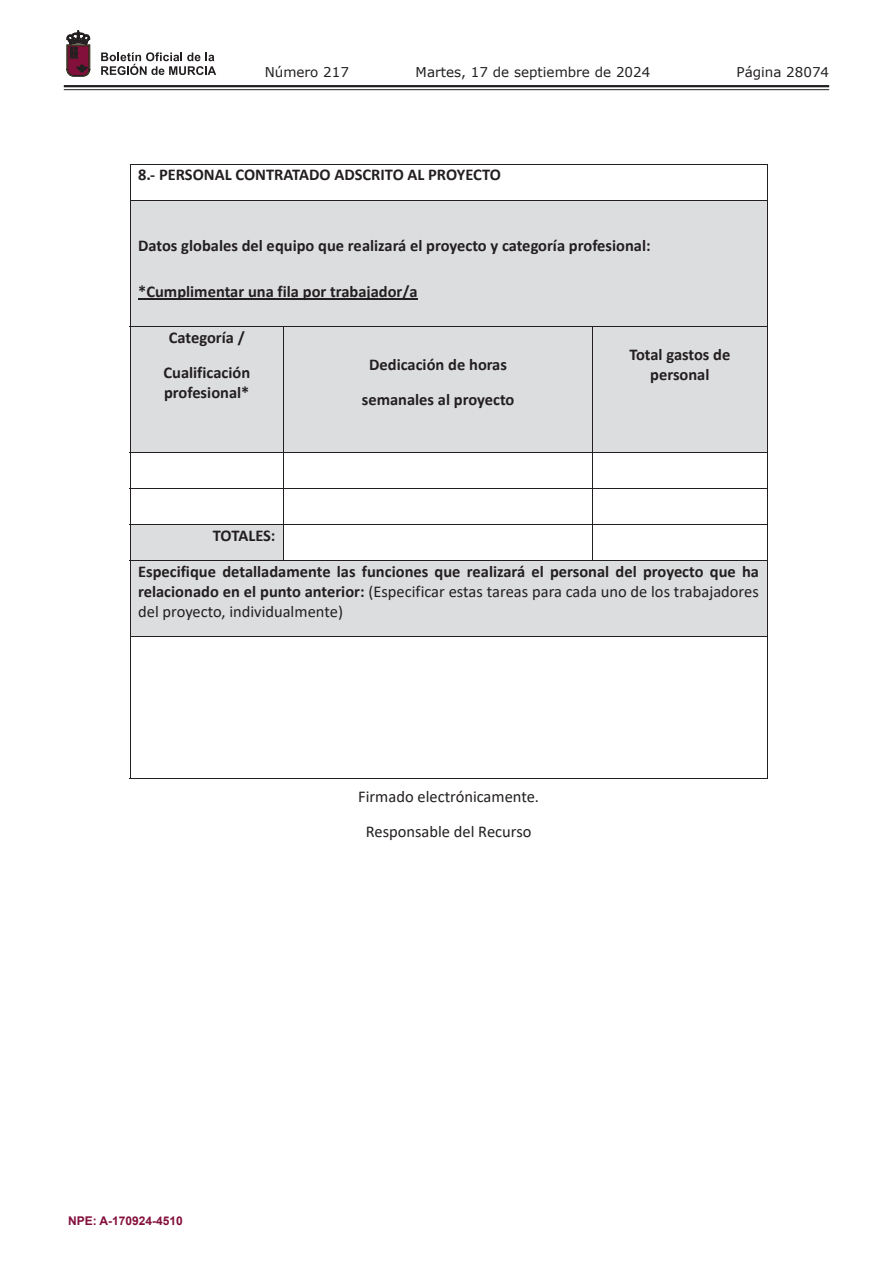
<style>
.page{position:relative;width:893px;height:1263px;background:#fff}
.page>*{position:absolute;margin:0;border:0;box-sizing:border-box;transform-origin:0 0}
.t1{font:700 16.5px/35.1px "Calibri";color:#231f20;text-align:center}
.t2{font:16.5px/20.1px "Calibri";color:#231f20}
.t3{font:13.5px "Verdana";color:#231f20}
.t4{font:700 12px "Arial";color:#830f3b}
.s1{font-weight:700}
</style>
<div class="page">
<hr style="left:64px;top:85px;width:765px;height:2px;background:#231f20">
<hr style="left:64px;top:89px;width:765px;height:1px;background:#231f20">
<svg style="left:101px;top:52px;width:115px;height:23px"></svg>
<svg style="left:67px;top:31px;width:23px;height:45px"></svg>
<hr style="left:130px;top:164px;width:638px;height:1px;background:#231f20">
<hr style="left:130px;top:165px;width:1px;height:35px;background:#231f20">
<hr style="left:767px;top:165px;width:1px;height:35px;background:#231f20">
<div style="left:130px;top:201px;width:637px;height:125px;background:#dcdddf"></div>
<hr style="left:138px;top:298px;width:279px;height:2px;background:#231f20">
<hr style="left:130px;top:200px;width:638px;height:1px;background:#231f20">
<hr style="left:130px;top:201px;width:1px;height:125px;background:#231f20">
<hr style="left:767px;top:201px;width:1px;height:125px;background:#231f20">
<div style="left:130px;top:327px;width:153px;height:125px;background:#dcdddf"></div>
<div style="left:284px;top:327px;width:308px;height:125px;background:#dcdddf"></div>
<div style="left:593px;top:327px;width:174px;height:125px;background:#dcdddf"></div>
<hr style="left:130px;top:326px;width:463px;height:1px;background:#231f20">
<hr style="left:593px;top:326px;width:174px;height:1px;background:#231f20">
<hr style="left:130px;top:327px;width:1px;height:125px;background:#231f20">
<hr style="left:283px;top:327px;width:1px;height:125px;background:#231f20">
<hr style="left:592px;top:327px;width:1px;height:125px;background:#231f20">
<hr style="left:767px;top:327px;width:1px;height:125px;background:#231f20">
<hr style="left:130px;top:452px;width:463px;height:1px;background:#231f20">
<hr style="left:593px;top:452px;width:174px;height:1px;background:#231f20">
<hr style="left:130px;top:453px;width:1px;height:35px;background:#231f20">
<hr style="left:283px;top:453px;width:1px;height:35px;background:#231f20">
<hr style="left:592px;top:453px;width:1px;height:35px;background:#231f20">
<hr style="left:767px;top:453px;width:1px;height:35px;background:#231f20">
<hr style="left:130px;top:488px;width:463px;height:1px;background:#231f20">
<hr style="left:593px;top:488px;width:174px;height:1px;background:#231f20">
<hr style="left:130px;top:489px;width:1px;height:35px;background:#231f20">
<hr style="left:283px;top:489px;width:1px;height:35px;background:#231f20">
<hr style="left:592px;top:489px;width:1px;height:35px;background:#231f20">
<hr style="left:767px;top:489px;width:1px;height:35px;background:#231f20">
<div style="left:130px;top:525px;width:153px;height:35px;background:#dcdddf"></div>
<hr style="left:130px;top:524px;width:463px;height:1px;background:#231f20">
<hr style="left:593px;top:524px;width:174px;height:1px;background:#231f20">
<hr style="left:130px;top:525px;width:1px;height:35px;background:#231f20">
<hr style="left:283px;top:525px;width:1px;height:35px;background:#231f20">
<hr style="left:592px;top:525px;width:1px;height:35px;background:#231f20">
<hr style="left:767px;top:525px;width:1px;height:35px;background:#231f20">
<div style="left:130px;top:561px;width:637px;height:75px;background:#dcdddf"></div>
<hr style="left:130px;top:560px;width:463px;height:1px;background:#231f20">
<hr style="left:593px;top:560px;width:174px;height:1px;background:#231f20">
<hr style="left:130px;top:561px;width:1px;height:75px;background:#231f20">
<hr style="left:767px;top:561px;width:1px;height:75px;background:#231f20">
<hr style="left:130px;top:636px;width:638px;height:1px;background:#231f20">
<hr style="left:130px;top:637px;width:1px;height:141px;background:#231f20">
<hr style="left:130px;top:778px;width:637px;height:1px;background:#231f20">
<hr style="left:767px;top:637px;width:1px;height:141px;background:#231f20">
<p class="t3" style="left:265px;top:62px;width:86px">Número 217</p>
<p class="t3" style="left:416px;top:62px;width:236px">Martes, 17 de septiembre de 2024</p>
<p class="t3" style="left:736px;top:62px;width:94px">Página 28074</p>
<p class="t1" style="left:138px;top:157px;width:364px">8.‐ PERSONAL CONTRATADO ADSCRITO AL PROYECTO</p>
<p class="t1" style="left:138px;top:228px;width:514px">Datos globales del equipo que realizará el proyecto y categoría profesional:</p>
<p class="t1" style="left:138px;top:273px;width:281px">*Cumplimentar una fila por trabajador/a</p>
<p class="t1" style="left:163px;top:319px;width:88px">Categoría /<br>Cualificación</p>
<p class="t1" style="left:164px;top:375px;width:87px">profesional*</p>
<p class="t1" style="left:362px;top:347px;width:154px">Dedicación de horas semanales al proyecto</p>
<p class="t1" style="left:629px;top:344px;width:103px;line-height:20.1px">Total gastos de personal</p>
<p class="t1" style="left:138px;top:517px;width:622px;line-height:35.8px;text-align:left;text-indent:75px">TOTALES:<br>Especifique detalladamente las funciones que realizará el personal del proyecto que ha</p>
<p class="t2" style="left:138px;top:581px;width:622px"><span class="s1">relacionado en el punto anterior:</span> (Especificar estas tareas para cada uno de los trabajadores del proyecto, individualmente)</p>
<p class="t4" style="left:68px;top:1212px;width:116px">NPE: A-170924-4510</p>
<p class="t2" style="left:358px;top:778px;width:182px;line-height:35.2px;text-align:center">Firmado electrónicamente.<br>Responsable del Recurso</p>
</div>
